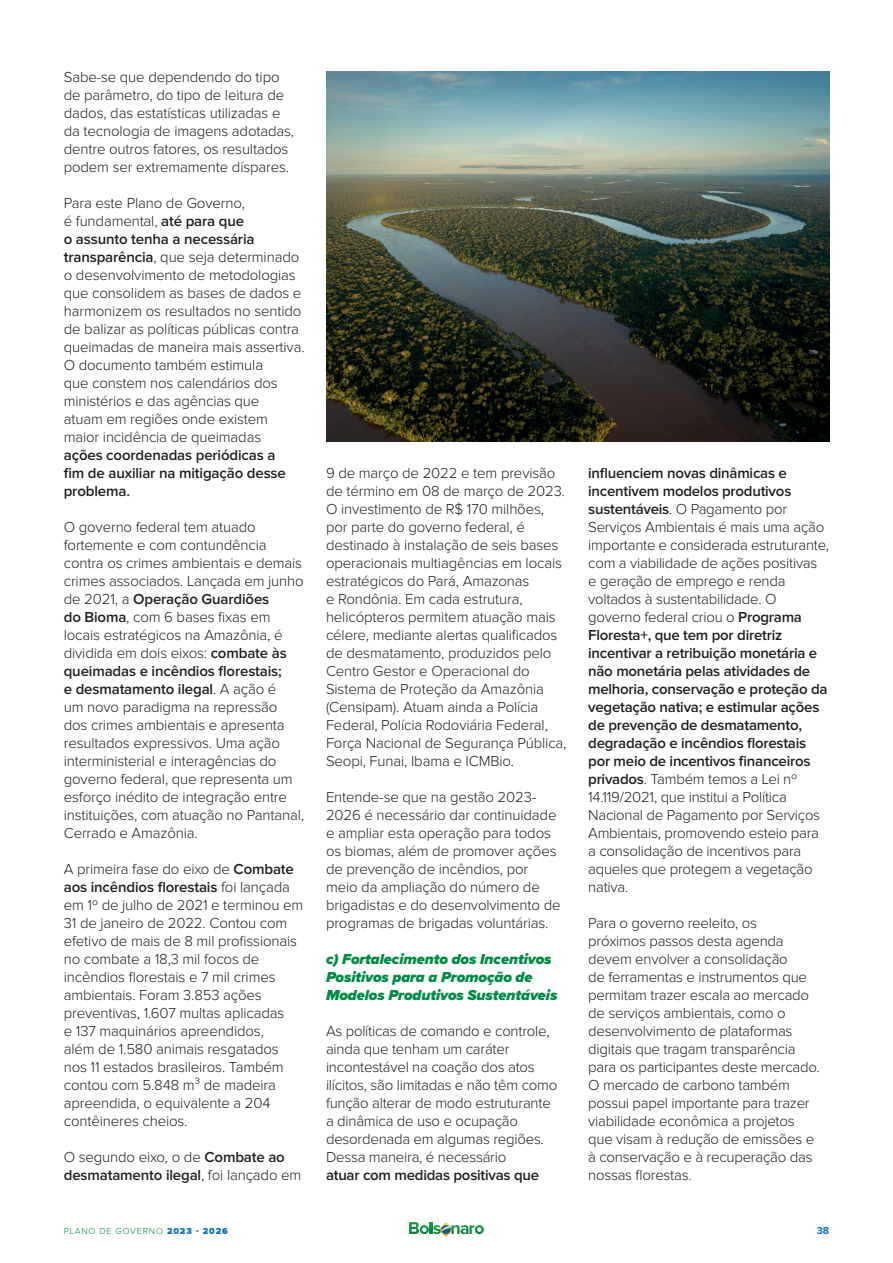
<style>
.page{position:relative;width:893px;height:1263px;background:#fff}
.page>*{position:absolute;margin:0;border:0;box-sizing:border-box;transform-origin:0 0}
.t1{font:300 15px/18px "Proxima Nova";letter-spacing:-.01em;color:#231f20}
.t2{font:600 15px/18px "Proxima Nova";letter-spacing:-.01em;color:#231f20}
.t3{font:italic 900 15px/18px "Proxima Nova";letter-spacing:-.005em;color:#008b43}
.t4{font:700 10.5px "Proxima Nova";color:#1174bb}
.t5{font:300 9px "Proxima Nova";letter-spacing:.09em;color:#008b43}
.s1{font-weight:600}
.s2{font-weight:900;color:#1174bb}
</style>
<div class="page">
<svg style="left:409px;top:1222px;width:75px;height:15px"></svg>
<img style="left:326px;top:71px;width:503px;height:371px">
<p class="t1" style="left:64px;top:68px;width:232px">Sabe-se que dependendo do tipo de parâmetro, do tipo de leitura de dados, das estatísticas utilizadas e da tecnologia de imagens adotadas, dentre outros fatores, os resultados podem ser extremamente díspares.</p>
<p class="t1" style="left:64px;top:194px;width:242px">Para este Plano de Governo,<br>é fundamental, <span class="s1">até para que<br>o assunto tenha a necessária transparência</span>, que seja determinado o desenvolvimento de metodologias que consolidem as bases de dados e harmonizem os resultados no sentido de balizar as políticas públicas contra queimadas de maneira mais assertiva.<br>O documento também estimula<br>que constem nos calendários dos ministérios e das agências que<br>atuam em regiões onde existem maior incidência de queimadas</p>
<p class="t2" style="left:64px;top:446px;width:224px">ações coordenadas periódicas a fim de auxiliar na mitigação desse problema.</p>
<p class="t1" style="left:64px;top:518px;width:242px">O governo federal tem atuado fortemente e com contundência contra os crimes ambientais e demais crimes associados. Lançada em junho de 2021, a <span class="s1">Operação Guardiões<br>do Bioma</span>, com 6 bases fixas em locais estratégicos na Amazônia, é dividida em dois eixos: <span class="s1">combate às queimadas e incêndios florestais;<br>e desmatamento ilegal</span>. A ação é<br>um novo paradigma na repressão dos crimes ambientais e apresenta resultados expressivos. Uma ação interministerial e interagências do governo federal, que representa um esforço inédito de integração entre instituições, com atuação no Pantanal, Cerrado e Amazônia.</p>
<p class="t1" style="left:64px;top:860px;width:241px">A primeira fase do eixo de <span class="s1">Combate aos incêndios florestais</span> foi lançada em 1º de julho de 2021 e terminou em<br>31 de janeiro de 2022. Contou com efetivo de mais de 8 mil profissionais no combate a 18,3 mil focos de incêndios florestais e 7 mil crimes ambientais. Foram 3.853 ações preventivas, 1.607 multas aplicadas<br>e 137 maquinários apreendidos,<br>além de 1.580 animais resgatados nos 11 estados brasileiros. Também contou com 5.848 m³ de madeira apreendida, o equivalente a 204 contêineres cheios.</p>
<p class="t1" style="left:64px;top:1148px;width:239px">O segundo eixo, o de <span class="s1">Combate ao desmatamento ilegal</span>, foi lançado em</p>
<p class="t1" style="left:326px;top:464px;width:242px">9 de março de 2022 e tem previsão de término em 08 de março de 2023.<br>O investimento de R$ 170 milhões, por parte do governo federal, é destinado à instalação de seis bases operacionais multiagências em locais estratégicos do Pará, Amazonas<br>e Rondônia. Em cada estrutura, helicópteros permitem atuação mais célere, mediante alertas qualificados de desmatamento, produzidos pelo Centro Gestor e Operacional do Sistema de Proteção da Amazônia (Censipam). Atuam ainda a Polícia Federal, Polícia Rodoviária Federal, Força Nacional de Segurança Pública, Seopi, Funai, Ibama e ICMBio.</p>
<p class="t1" style="left:326px;top:788px;width:236px">Entende-se que na gestão 2023- 2026 é necessário dar continuidade e ampliar esta operação para todos os biomas, além de promover ações de prevenção de incêndios, por meio da ampliação do número de brigadistas e do desenvolvimento de programas de brigadas voluntárias.</p>
<p class="t3" style="left:326px;top:950px;width:233px">c) Fortalecimento dos Incentivos<br>Positivos para a Promoção de<br>Modelos Produtivos Sustentáveis</p>
<p class="t1" style="left:326px;top:1022px;width:233px">As políticas de comando e controle, ainda que tenham um caráter incontestável na coação dos atos ilícitos, são limitadas e não têm como função alterar de modo estruturante a dinâmica de uso e ocupação desordenada em algumas regiões.<br>Dessa maneira, é necessário</p>
<p class="t2" style="left:326px;top:1166px;width:215px">atuar com medidas positivas que</p>
<p class="t1" style="left:588px;top:464px;width:242px"><span class="s1">influenciem novas dinâmicas e incentivem modelos produtivos sustentáveis</span>. O Pagamento por Serviços Ambientais é mais uma ação importante e considerada estruturante, com a viabilidade de ações positivas e geração de emprego e renda voltados à sustentabilidade. O governo federal criou o <span class="s1">Programa Floresta+, que tem por diretriz incentivar a retribuição monetária e não monetária pelas atividades de melhoria, conservação e proteção da vegetação nativa; e estimular ações de prevenção de desmatamento, degradação e incêndios florestais por meio de incentivos financeiros privados</span>. Também temos a Lei nº 14.119/2021, que institui a Política Nacional de Pagamento por Serviços Ambientais, promovendo esteio para a consolidação de incentivos para aqueles que protegem a vegetação nativa.</p>
<p class="t1" style="left:588px;top:914px;width:233px">Para o governo reeleito, os<br>próximos passos desta agenda devem envolver a consolidação<br>de ferramentas e instrumentos que permitam trazer escala ao mercado de serviços ambientais, como o desenvolvimento de plataformas digitais que tragam transparência para os participantes deste mercado.<br>O mercado de carbono também possui papel importante para trazer viabilidade econômica a projetos que visam à redução de emissões e à conservação e à recuperação das nossas florestas.</p>
<p class="t5" style="left:64px;top:1227px;width:166px">PLANO DE GOVERNO <span class="s2">2023 - 2026</span></p>
<p class="t4" style="left:817px;top:1225px;width:14px">38</p>
</div>
